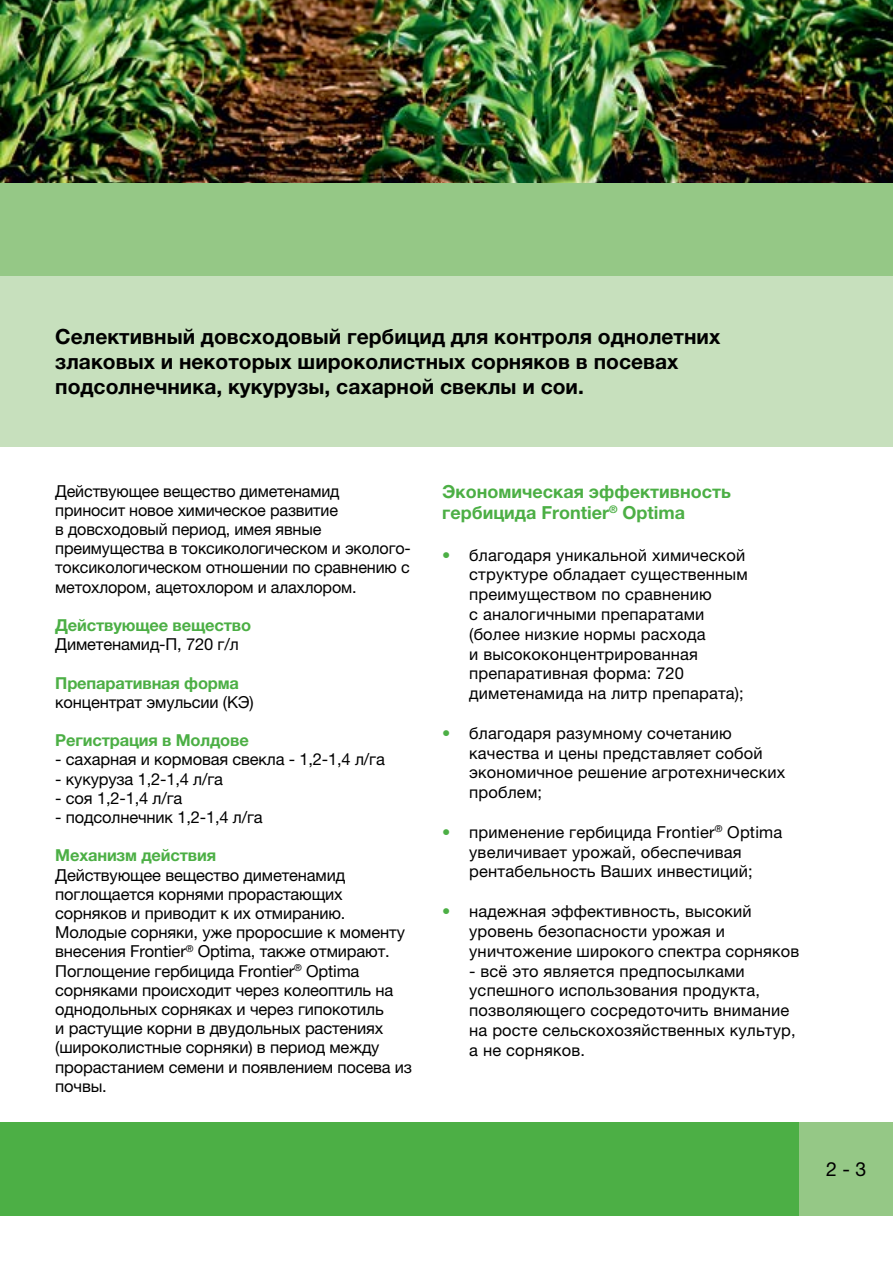
<style>
.page{position:relative;width:893px;height:1263px;background:#fff}
.page>*{position:absolute;margin:0;border:0;box-sizing:border-box;transform-origin:0 0}
.t1{font:700 21px/25.2px "Helvetica Neue LTW1 G";color:#000}
.t2{font:19.5px "Helvetica Neue LTW1 G";color:#000}
.t3{font:700 18px/21.6px "Helvetica Neue LTW1 G";color:#4caf45}
.t4{font:16.5px/19.2px "Helvetica Neue LTW1 G";letter-spacing:-.01em;color:#000}
.t5{font:16.5px/19.8px "Helvetica Neue LTW1 G";letter-spacing:.01em;color:#000}
.t6{font:700 16.5px "Helvetica Neue LTW1 G";letter-spacing:-.01em;color:#4caf45}
.s1{color:#4caf45}
</style>
<div class="page">
<div style="left:0;top:1123px;width:799px;height:93px;background:#4caf45"></div>
<div style="left:0;top:183px;width:893px;height:93px;background:#95c886"></div>
<div style="left:0;top:276px;width:893px;height:170px;background:#c7e0bd"></div>
<div style="left:799px;top:1123px;width:94px;height:93px;background:#95c886"></div>
<img style="left:1px;top:0;width:892px;height:183px">
<img style="left:0;top:0;width:1px;height:183px">
<p class="t1" style="left:55px;top:324px;width:666px">Селективный довсходовый гербицид для контроля однолетних злаковых и некоторых широколистных сорняков в посевах подсолнечника, кукурузы, сахарной свеклы и сои.</p>
<p class="t4" style="left:55px;top:481px;width:357px">Действующее вещество диметенамид приносит новое химическое развитие<br>в довсходовый период, имея явные преимущества в токсикологическом и эколого&shy;токсикологическом отношении по сравнению с метохлором, ацетохлором и алахлором.</p>
<p class="t6" style="left:55px;top:615px;width:197px">Действующее вещество</p>
<p class="t4" style="left:55px;top:635px;width:185px">Диметенамид-П, 720 г/л</p>
<p class="t6" style="left:55px;top:672px;width:185px">Препаративная форма</p>
<p class="t4" style="left:55px;top:692px;width:200px">концентрат эмульсии (КЭ)</p>
<p class="t6" style="left:55px;top:730px;width:195px">Регистрация в Молдове</p>
<p class="t4" style="left:55px;top:750px;width:331px">- сахарная и кормовая свекла - 1,2-1,4 л/га</p>
<p class="t4" style="left:55px;top:769px;width:169px">- кукуруза 1,2-1,4 л/га</p>
<p class="t4" style="left:55px;top:788px;width:129px">- соя 1,2-1,4 л/га</p>
<p class="t4" style="left:55px;top:807px;width:209px">- подсолнечник 1,2-1,4 л/га</p>
<p class="t6" style="left:55px;top:845px;width:162px">Механизм действия</p>
<p class="t4" style="left:55px;top:865px;width:358px">Действующее вещество диметенамид поглощается корнями прорастающих сорняков и приводит к их отмиранию.<br>Молодые сорняки, уже проросшие к моменту внесения Frontier<sup>®</sup> Optima, также отмирают.<br>Поглощение гербицида Frontier<sup>®</sup> Optima сорняками происходит через колеоптиль на однодольных сорняках и через гипокотиль<br>и растущие корни в двудольных растениях (широколистные сорняки) в период между прорастанием семени и появлением посева из почвы.</p>
<p class="t3" style="left:442px;top:480px;width:290px">Экономическая эффективность гербицида Frontier<sup>®</sup> Optima</p>
<p class="t5" style="left:469px;top:545px;width:280px;text-indent:-27px"><span class="s1">•</span> благодаря уникальной химической структуре обладает существенным преимуществом по сравнению<br>с аналогичными препаратами (более низкие нормы расхода<br>и высококонцентрированная препаративная форма: 720 диметенамида на литр препарата);</p>
<p class="t5" style="left:469px;top:723px;width:317px;text-indent:-27px"><span class="s1">•</span> благодаря разумному сочетанию качества и цены представляет собой экономичное решение агротехнических проблем;</p>
<p class="t5" style="left:469px;top:822px;width:314px;text-indent:-27px"><span class="s1">•</span> применение гербицида Frontier<sup>®</sup> Optima увеличивает урожай, обеспечивая рентабельность Ваших инвестиций;</p>
<p class="t5" style="left:469px;top:901px;width:332px;text-indent:-27px"><span class="s1">•</span> надежная эффективность, высокий уровень безопасности урожая и уничтожение широкого спектра сорняков</p>
<p class="t5" style="left:469px;top:960px;width:328px">- всё это является предпосылками успешного использования продукта, позволяющего сосредоточить внимание на росте сельскохозяйственных культур, а не сорняков.</p>
<p class="t2" style="left:826px;top:1157px;width:42px">2 - 3</p>
</div>
